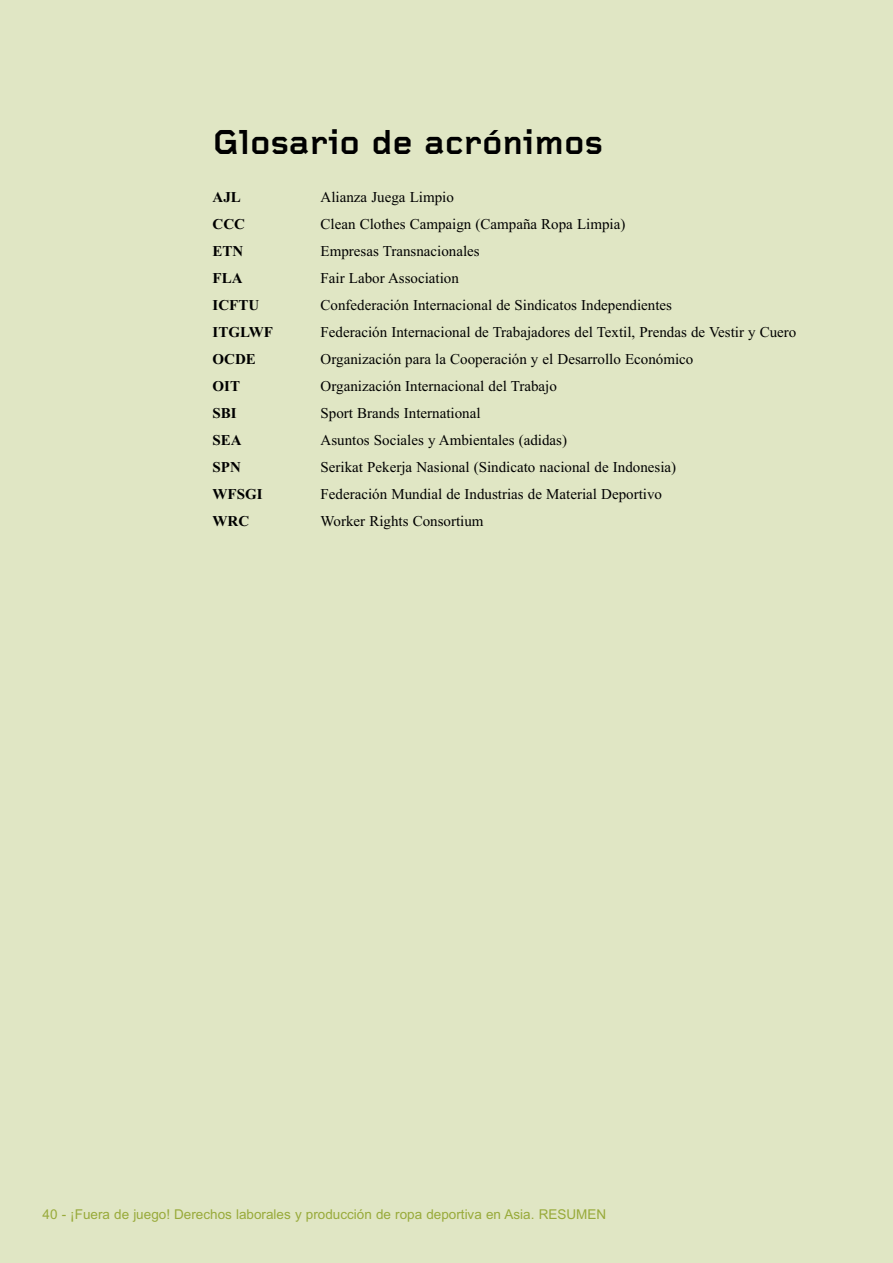
<style>
.page{position:relative;width:893px;height:1263px;background:#e0e6c4}
.page>*{position:absolute;margin:0;border:0;box-sizing:border-box;transform-origin:0 0}
.t1{font:700 36px "Foundry Gridnik";color:#000}
.t2{font:15px "Times New Roman";color:#000}
.t3{font:700 15px "Times New Roman";color:#000}
.t4{font:13.5px "Arial";color:#98aa3a}
</style>
<div class="page">
<h1 class="t1" style="left:213px;top:122px;width:392px">Glosario de acrónimos</h1>
<p class="t3" style="left:213px;top:188px;width:30px">AJL</p>
<p class="t2" style="left:321px;top:188px;width:135px">Alianza Juega Limpio</p>
<p class="t3" style="left:213px;top:215px;width:34px">CCC</p>
<p class="t2" style="left:321px;top:215px;width:306px">Clean Clothes Campaign (Campaña Ropa Limpia)</p>
<p class="t3" style="left:213px;top:242px;width:32px">ETN</p>
<p class="t2" style="left:321px;top:242px;width:161px">Empresas Transnacionales</p>
<p class="t3" style="left:213px;top:269px;width:31px">FLA</p>
<p class="t2" style="left:321px;top:269px;width:140px">Fair Labor Association</p>
<p class="t3" style="left:213px;top:296px;width:48px">ICFTU</p>
<p class="t2" style="left:321px;top:296px;width:353px">Confederación Internacional de Sindicatos Independientes</p>
<p class="t3" style="left:213px;top:323px;width:62px">ITGLWF</p>
<p class="t2" style="left:321px;top:323px;width:477px">Federación Internacional de Trabajadores del Textil, Prendas de Vestir y Cuero</p>
<p class="t3" style="left:213px;top:350px;width:45px">OCDE</p>
<p class="t2" style="left:321px;top:350px;width:374px">Organización para la Cooperación y el Desarrollo Económico</p>
<p class="t3" style="left:213px;top:377px;width:29px">OIT</p>
<p class="t2" style="left:321px;top:377px;width:238px">Organización Internacional del Trabajo</p>
<p class="t3" style="left:213px;top:404px;width:26px">SBI</p>
<p class="t2" style="left:321px;top:404px;width:161px">Sport Brands International</p>
<p class="t3" style="left:213px;top:431px;width:31px">SEA</p>
<p class="t2" style="left:321px;top:431px;width:248px">Asuntos Sociales y Ambientales (adidas)</p>
<p class="t3" style="left:213px;top:458px;width:30px">SPN</p>
<p class="t2" style="left:321px;top:458px;width:357px">Serikat Pekerja Nasional (Sindicato nacional de Indonesia)</p>
<p class="t3" style="left:213px;top:485px;width:52px">WFSGI</p>
<p class="t2" style="left:321px;top:485px;width:343px">Federación Mundial de Industrias de Material Deportivo</p>
<p class="t3" style="left:213px;top:512px;width:38px">WRC</p>
<p class="t2" style="left:321px;top:512px;width:164px">Worker Rights Consortium</p>
<p class="t4" style="left:43px;top:1206px;width:565px">40 - ¡Fuera de juego! Derechos laborales y producción de ropa deportiva en Asia. RESUMEN</p>
</div>
